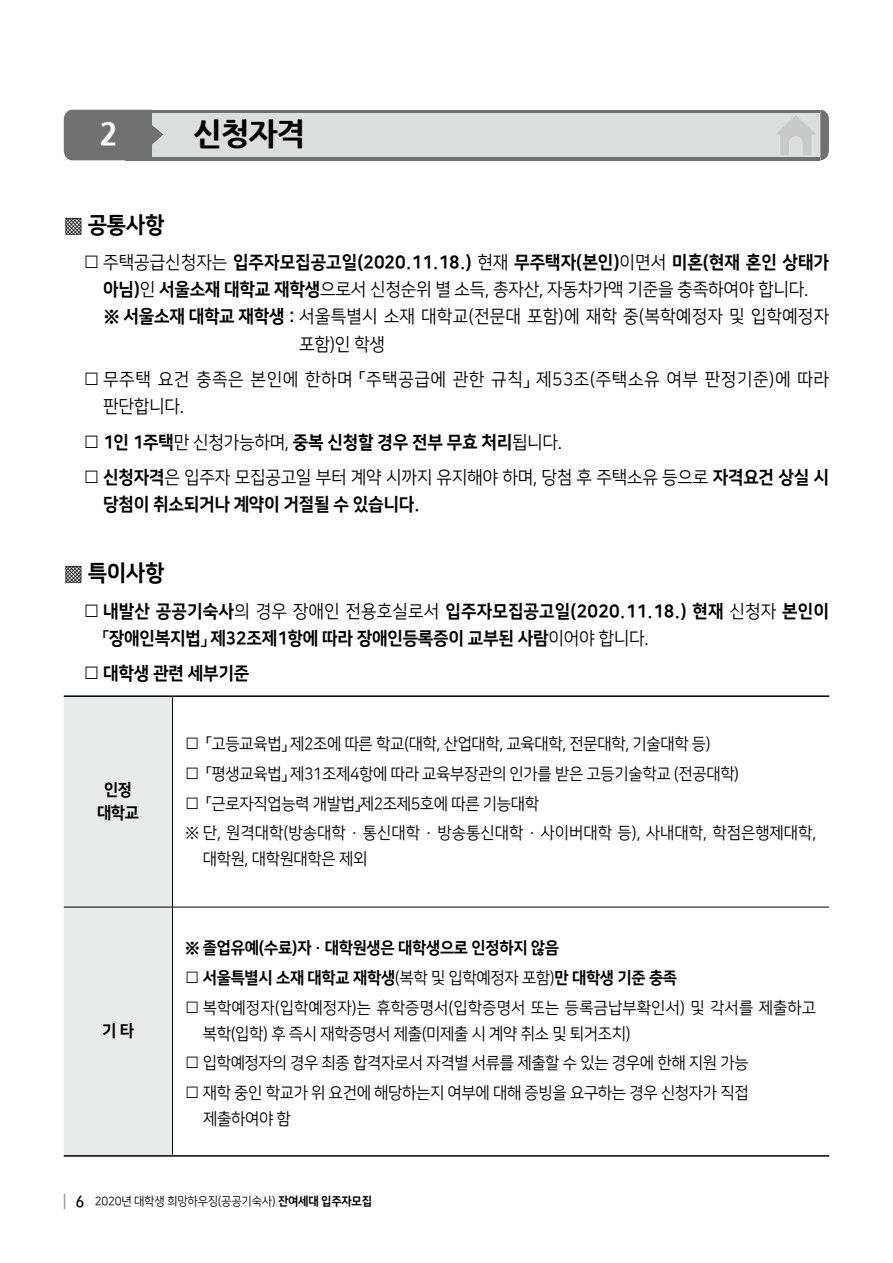
<style>
.page{position:relative;width:893px;height:1263px;background:#fff}
.page>*{position:absolute;margin:0;border:0;box-sizing:border-box;transform-origin:0 0}
.t1{font:800 31.5px "Nanum Gothic";color:#000}
.t2{font:800 31.5px "Nanum Gothic";color:#fff}
.t3{font:22.5px "Nanum Square OTFEB";letter-spacing:-.015em;color:#000;scale:.95 1}
.t4{font:18px/27px "Nanum Square OTFEB";letter-spacing:-.015em;color:#000;scale:.95 1}
.t5{font:18px "Nanum Square OTFR";letter-spacing:-.015em;color:#000;scale:.95 1}
.t6{font:18px/27px "Nanum Square OTFR";letter-spacing:.03em;color:#000;scale:.95 1}
.t7{font:18px "Nanum Square OTFR";letter-spacing:.01em;color:#000;scale:.95 1}
.t8{font:16.5px/25.5px "Nanum Square OTFR";letter-spacing:-.02em;color:#000;scale:.95 1}
.t9{font:16.5px/25.5px "Nanum Square OTFR";letter-spacing:.01em;color:#000;scale:.95 1}
.t10{font:16.5px/29.7px "Nanum Square OTFR";letter-spacing:.005em;color:#000;scale:.95 1}
.t11{font:16.5px/22.5px "Nanum Square OTFEB";letter-spacing:-.02em;color:#000;text-align:center;scale:.95 1}
.t12{font:12px "Nanum Square OTFR";letter-spacing:-.02em;color:#000;scale:.95 1}
.s1{font-family:"Nanum Square EB"}
.s2{font-family:"Nanum Square OTFR"}
.s3{font-family:"Nanum Square OTFEB"}
.s4{font-family:"Rix Head M";font-size:15px}
</style>
<div class="page">
<svg style="left:64px;top:1194px;width:1px;height:15px"></svg>
<div style="left:125px;top:110px;width:695px;height:50px;background:#727172"></div>
<div style="left:125px;top:113px;width:695px;height:44px;background:#dcdddd"></div>
<svg style="left:64px;top:110px;width:99px;height:50px;background:#7a797a"></svg>
<svg style="left:777px;top:110px;width:52px;height:50px"></svg>
<div style="left:64px;top:697px;width:108px;height:458px;background:#e9eaea"></div>
<hr style="left:172px;top:697px;width:1px;height:210px;background:#000">
<hr style="left:64px;top:907px;width:108px;height:1px;background:#000">
<hr style="left:172px;top:907px;width:657px;height:1px;background:#000">
<hr style="left:172px;top:907px;width:1px;height:248px;background:#000">
<hr style="left:64px;top:695px;width:108px;height:2px;background:#000">
<hr style="left:172px;top:695px;width:657px;height:2px;background:#000">
<hr style="left:64px;top:1155px;width:108px;height:2px;background:#000">
<hr style="left:172px;top:1155px;width:657px;height:2px;background:#000">
<h1 class="t2" style="left:99px;top:117px;width:20px">2</h1>
<h1 class="t1" style="left:193px;top:117px;width:114px">신청자격</h1>
<p class="t3" style="left:64px;top:213px;width:108px"><span class="s1">▩</span> 공통사항</p>
<p class="t4" style="left:84px;top:249px;width:786px"><span class="s2">□ 주택공급신청자는</span> 입주자모집공고일(2020.11.18.) <span class="s2">현재</span> 무주택자(본인)<span class="s2">이면서</span> 미혼(현재 혼인 상태가</p>
<p class="t5" style="left:103px;top:280px;width:744px"><span class="s3">아님)</span>인 <span class="s3">서울소재 대학교 재학생</span>으로서 신청순위 별 소득, 총자산, 자동차가액 기준을 충족하여야 합니다.</p>
<p class="t7" style="left:104px;top:307px;width:765px"><span class="s3">※ 서울소재 대학교 재학생 :</span> 서울특별시 소재 대학교(전문대 포함)에 재학 중(복학예정자 및 입학예정자</p>
<p class="t5" style="left:299px;top:334px;width:92px">포함)인 학생</p>
<p class="t6" style="left:103px;top:366px;width:766px;text-indent:-19px">□ 무주택 요건 충족은 본인에 한하며 「주택공급에 관한 규칙」 제53조(주택소유 여부 판정기준)에 따라 판단합니다.</p>
<p class="t4" style="left:84px;top:428px;width:505px"><span class="s2">□</span> 1인 1주택<span class="s2">만 신청가능하며,</span> 중복 신청할 경우 전부 무효 처리<span class="s2">됩니다.</span></p>
<p class="t5" style="left:84px;top:468px;width:786px">□ <span class="s3">신청자격</span>은 입주자 모집공고일 부터 계약 시까지 유지해야 하며, 당첨 후 주택소유 등으로 <span class="s3">자격요건 상실 시</span></p>
<p class="t4" style="left:103px;top:491px;width:335px">당첨이 취소되거나 계약이 거절될 수 있습니다.</p>
<p class="t3" style="left:64px;top:561px;width:108px"><span class="s1">▩</span> 특이사항</p>
<p class="t4" style="left:103px;top:597px;width:766px;text-indent:-19px"><span class="s2">□</span> 내발산 공공기숙사<span class="s2">의 경우 장애인 전용호실로서</span> 입주자모집공고일(2020.11.18.) 현재 <span class="s2">신청자</span> 본인이「장애인복지법」 제32조제1항에 따라 장애인등록증이 교부된 사람<span class="s2">이어야 합니다.</span></p>
<p class="t4" style="left:84px;top:660px;width:176px"><span class="s2">□</span> 대학생 관련 세부기준</p>
<p class="t11" style="left:97px;top:779px;width:46px">인정 대학교</p>
<p class="t11" style="left:102px;top:1020px;width:35px">기 타</p>
<p class="t8" style="left:185px;top:732px;width:555px">□ 「고등교육법」 제2조에 따른 학교(대학, 산업대학, 교육대학, 전문대학, 기술대학 등)</p>
<p class="t8" style="left:185px;top:761px;width:585px">□ 「평생교육법」 제31조제4항에 따라 교육부장관의 인가를 받은 고등기술학교 (전공대학)</p>
<p class="t10" style="left:185px;top:789px;width:666px">□ 「근로자직업능력 개발법」제2조제5호에 따른 기능대학<br>※ 단, 원격대학(방송대학 · 통신대학 · 방송통신대학 · 사이버대학 등), 사내대학, 학점은행제대학,</p>
<p class="t8" style="left:203px;top:846px;width:175px">대학원, 대학원대학은 제외</p>
<p class="t11" style="left:185px;top:936px;width:395px">※ 졸업유예(수료)자 · 대학원생은 대학생으로 인정하지 않음</p>
<p class="t11" style="left:185px;top:967px;width:519px"><span class="s2">□</span> 서울특별시 소재 대학교 재학생<span class="s2">(복학 및 입학예정자 포함)</span>만 대학생 기준 충족</p>
<p class="t9" style="left:203px;top:995px;width:647px;text-indent:-18px">□ 복학예정자(입학예정자)는 휴학증명서(입학증명서 또는 등록금납부확인서) 및 각서를 제출하고 복학(입학) 후 즉시 재학증명서 제출(미제출 시 계약 취소 및 퇴거조치)</p>
<p class="t8" style="left:185px;top:1051px;width:595px">□ 입학예정자의 경우 최종 합격자로서 자격별 서류를 제출할 수 있는 경우에 한해 지원 가능</p>
<p class="t8" style="left:203px;top:1080px;width:576px;text-indent:-18px">□ 재학 중인 학교가 위 요건에 해당하는지 여부에 대해 증빙을 요구하는 경우 신청자가 직접 제출하여야 함</p>
<p class="t12" style="left:75px;top:1195px;width:314px"><span class="s4">6</span> 2020년 대학생 희망하우징(공공기숙사) <span class="s3">잔여세대 입주자모집</span></p>
</div>
